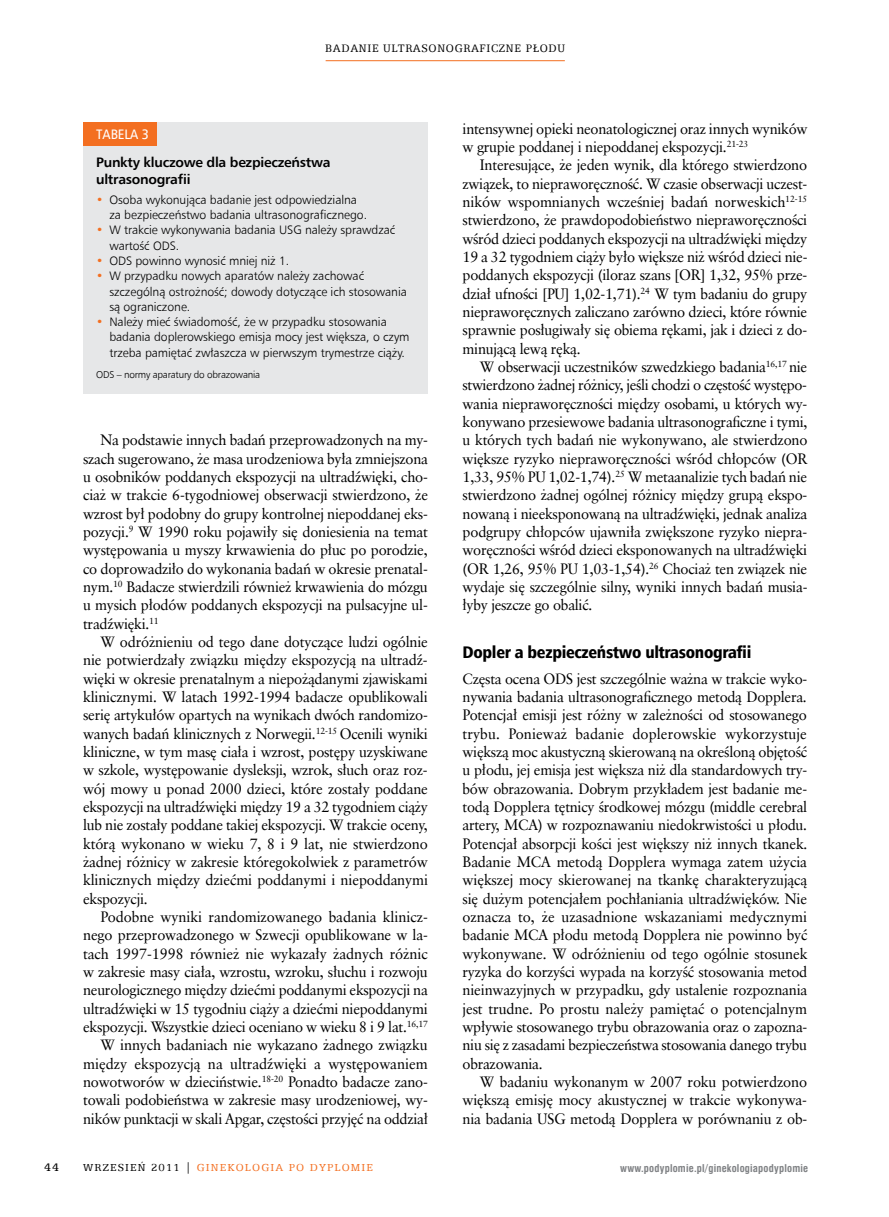
<style>
.page{position:relative;width:889px;height:1217px;background:#fff}
.page>*{position:absolute;margin:0;border:0;box-sizing:border-box;transform-origin:0 0}
.t1{font:16.8px "Humnst 777 Blk Cn EU";letter-spacing:-.02em;color:#000}
.t2{font:15px/18.3px "Class Garmnd EU";letter-spacing:-.02em;color:#000;text-align:justify}
.t3{font:700 13.8px/16.8px "Humnst 777 EU";letter-spacing:-.02em;color:#000}
.t4{font:13.8px "Humnst 777 Cn EU";letter-spacing:-.005em;color:#fff;scale:1.07 1}
.t5{font:12.45px "Egyptian 505 Md EU";color:#000}
.t6{font:12.3px/15.3px "Humnst 777 Lt EU";letter-spacing:-.005em;color:#000}
.t7{font:12.3px "Egyptian 505 EU";letter-spacing:.06em;color:#000;scale:.95 1}
.t8{font:11.4px "Egyptian 505 EU";letter-spacing:.1em;color:#f36f21}
.t9{font:700 10.5px "Swis 721 Cn EU";letter-spacing:.02em;color:#808285}
.t10{font:9.9px "Humnst 777 Lt EU";letter-spacing:-.02em;color:#000}
.s1{color:#f36f21}
.s2{color:#000}
</style>
<div class="page">
<hr style="left:326px;top:60px;width:239px;height:1px;background:#f36f21">
<div style="left:83px;top:122px;width:345px;height:272px;background:#e6e7e8"></div>
<div style="left:83px;top:122px;width:74px;height:24px;background:#f36f21"></div>
<p class="t7" style="left:325px;top:41px;width:254px">BADANIE ULTRASONOGRAFICZNE PŁODU</p>
<p class="t4" style="left:96px;top:126px;width:51px">TABELA 3</p>
<p class="t3" style="left:96px;top:154px;width:236px">Punkty kluczowe dla bezpieczeństwa ultrasonografii</p>
<p class="t6" style="left:109px;top:191px;width:259px;text-indent:-13px"><span class="s1">•</span> Osoba wykonująca badanie jest odpowiedzialna za bezpieczeństwo badania ultrasonograficznego.</p>
<p class="t6" style="left:109px;top:222px;width:287px;text-indent:-13px"><span class="s1">•</span> W trakcie wykonywania badania USG należy sprawdzać wartość ODS.</p>
<p class="t6" style="left:96px;top:253px;width:195px"><span class="s1">•</span> ODS powinno wynosić mniej niż 1.</p>
<p class="t6" style="left:109px;top:268px;width:299px;text-indent:-13px"><span class="s1">•</span> W przypadku nowych aparatów należy zachować szczególną ostrożność; dowody dotyczące ich stosowania są ograniczone.</p>
<p class="t6" style="left:109px;top:314px;width:302px;text-indent:-13px"><span class="s1">•</span> Należy mieć świadomość, że w przypadku stosowania badania doplerowskiego emisja mocy jest większa, o czym trzeba pamiętać zwłaszcza w pierwszym trymestrze ciąży.</p>
<p class="t10" style="left:96px;top:369px;width:165px">ODS – normy aparatury do obrazowania</p>
<p class="t2" style="left:83px;top:431px;width:346px;text-indent:17px">Na podstawie innych badań przeprowadzonych na my&shy;szach sugerowano, że masa urodzeniowa była zmniejszona u osobników poddanych ekspozycji na ultradźwięki, cho&shy;ciaż w trakcie 6-tygodniowej obserwacji stwierdzono, że wzrost był podobny do grupy kontrolnej niepoddanej eks&shy;pozycji.<sup>9</sup> W 1990 roku pojawiły się doniesienia na temat występowania u myszy krwawienia do płuc po porodzie, co doprowadziło do wykonania badań w okresie prenatal&shy;nym.<sup>10</sup> Badacze stwierdzili również krwawienia do mózgu u mysich płodów poddanych ekspozycji na pulsacyjne ul&shy;tradźwięki.<sup>11</sup></p>
<p class="t2" style="left:83px;top:632px;width:346px;text-indent:17px">W odróżnieniu od tego dane dotyczące ludzi ogólnie nie potwierdzały związku między ekspozycją na ultradź&shy;więki w okresie prenatalnym a niepożądanymi zjawiskami klinicznymi. W latach 1992-1994 badacze opublikowali serię artykułów opartych na wynikach dwóch randomizo&shy;wanych badań klinicznych z Norwegii.<sup>12-15</sup> Ocenili wyniki kliniczne, w tym masę ciała i wzrost, postępy uzyskiwane w szkole, występowanie dysleksji, wzrok, słuch oraz roz&shy;wój mowy u ponad 2000 dzieci, które zostały poddane ekspozycji na ultradźwięki między 19 a 32 tygodniem ciąży lub nie zostały poddane takiej ekspozycji. W trakcie oceny, którą wykonano w wieku 7, 8 i 9 lat, nie stwierdzono żadnej różnicy w zakresie któregokolwiek z parametrów klinicznych między dziećmi poddanymi i niepoddanymi ekspozycji.</p>
<p class="t2" style="left:83px;top:907px;width:346px;text-align:right">Podobne wyniki randomizowanego badania klinicz&shy;nego przeprowadzonego w Szwecji opublikowane w la&shy;tach 1997-1998 również nie wykazały żadnych różnic w zakresie masy ciała, wzrostu, wzroku, słuchu i rozwoju neurologicznego między dziećmi poddanymi ekspozycji na ultradźwięki w 15 tygodniu ciąży a dziećmi niepoddanymi ekspozycji. Wszystkie dzieci oceniano w wieku 8 i 9 lat.<sup>16,17<br></sup>W innych badaniach nie wykazano żadnego związku między ekspozycją na ultradźwięki a występowaniem nowotworów w dzieciństwie.<sup>18-20</sup> Ponadto badacze zano&shy;towali podobieństwa w zakresie masy urodzeniowej, wy&shy;ników punktacji w skali Apgar, częstości przyjęć na oddział</p>
<p class="t5" style="left:44px;top:1159px;width:17px">44</p>
<p class="t8" style="left:83px;top:1160px;width:291px"><span class="s2">WRZESIEŃ 2011 |</span> GINEKOLOGIA PO DYPLOMIE</p>
<p class="t2" style="left:462px;top:119px;width:346px">intensywnej opieki neonatologicznej oraz innych wyników w grupie poddanej i niepoddanej ekspozycji.<sup>21-23</sup></p>
<p class="t2" style="left:462px;top:156px;width:346px;text-indent:17px">Interesujące, że jeden wynik, dla którego stwierdzono związek, to niepraworęczność. W czasie obserwacji uczest&shy;ników wspomnianych wcześniej badań norweskich<sup>12-15 </sup>stwierdzono, że prawdopodobieństwo niepraworęczności wśród dzieci poddanych ekspozycji na ultradźwięki między 19 a 32 tygodniem ciąży było większe niż wśród dzieci nie&shy;poddanych ekspozycji (iloraz szans [OR] 1,32, 95% prze&shy;dział ufności [PU] 1,02-1,71).<sup>24</sup> W tym badaniu do grupy niepraworęcznych zaliczano zarówno dzieci, które równie sprawnie posługiwały się obiema rękami, jak i dzieci z do&shy;minującą lewą ręką.</p>
<p class="t2" style="left:462px;top:357px;width:346px;text-indent:17px">W obserwacji uczestników szwedzkiego badania<sup>16,17</sup> nie stwierdzono żadnej różnicy, jeśli chodzi o częstość występo&shy;wania niepraworęczności między osobami, u których wy&shy;konywano przesiewowe badania ultrasonograficzne i tymi, u których tych badań nie wykonywano, ale stwierdzono większe ryzyko niepraworęczności wśród chłopców (OR 1,33, 95% PU 1,02-1,74).<sup>25</sup> W metaanalizie tych badań nie stwierdzono żadnej ogólnej różnicy między grupą ekspo&shy;nowaną i nieeksponowaną na ultradźwięki, jednak analiza podgrupy chłopców ujawniła zwiększone ryzyko niepra&shy;woręczności wśród dzieci eksponowanych na ultradźwięki (OR 1,26, 95% PU 1,03-1,54).<sup>26</sup> Chociaż ten związek nie wydaje się szczególnie silny, wyniki innych badań musia&shy;łyby jeszcze go obalić.</p>
<p class="t1" style="left:462px;top:641px;width:290px">Dopler a bezpieczeństwo ultrasonografii</p>
<p class="t2" style="left:462px;top:669px;width:346px">Częsta ocena ODS jest szczególnie ważna w trakcie wyko&shy;nywania badania ultrasonograficznego metodą Dopplera.<br>Potencjał emisji jest różny w zależności od stosowanego trybu. Ponieważ badanie doplerowskie wykorzystuje większą moc akustyczną skierowaną na określoną objętość u płodu, jej emisja jest większa niż dla standardowych try&shy;bów obrazowania. Dobrym przykładem jest badanie me&shy;todą Dopplera tętnicy środkowej mózgu (middle cerebral artery, MCA) w rozpoznawaniu niedokrwistości u płodu.<br>Potencjał absorpcji kości jest większy niż innych tkanek.<br>Badanie MCA metodą Dopplera wymaga zatem użycia większej mocy skierowanej na tkankę charakteryzującą się dużym potencjałem pochłaniania ultradźwięków. Nie oznacza to, że uzasadnione wskazaniami medycznymi badanie MCA płodu metodą Dopplera nie powinno być wykonywane. W odróżnieniu od tego ogólnie stosunek ryzyka do korzyści wypada na korzyść stosowania metod nieinwazyjnych w przypadku, gdy ustalenie rozpoznania jest trudne. Po prostu należy pamiętać o potencjalnym wpływie stosowanego trybu obrazowania oraz o zapozna&shy;niu się z zasadami bezpieczeństwa stosowania danego trybu obrazowania.</p>
<p class="t2" style="left:462px;top:1072px;width:346px;text-indent:17px">W badaniu wykonanym w 2007 roku potwierdzono większą emisję mocy akustycznej w trakcie wykonywa&shy;nia badania USG metodą Dopplera w porównaniu z ob-</p>
<p class="t9" style="left:620px;top:1161px;width:189px">www.podyplomie.pl/ginekologiapodyplomie</p>
</div>
